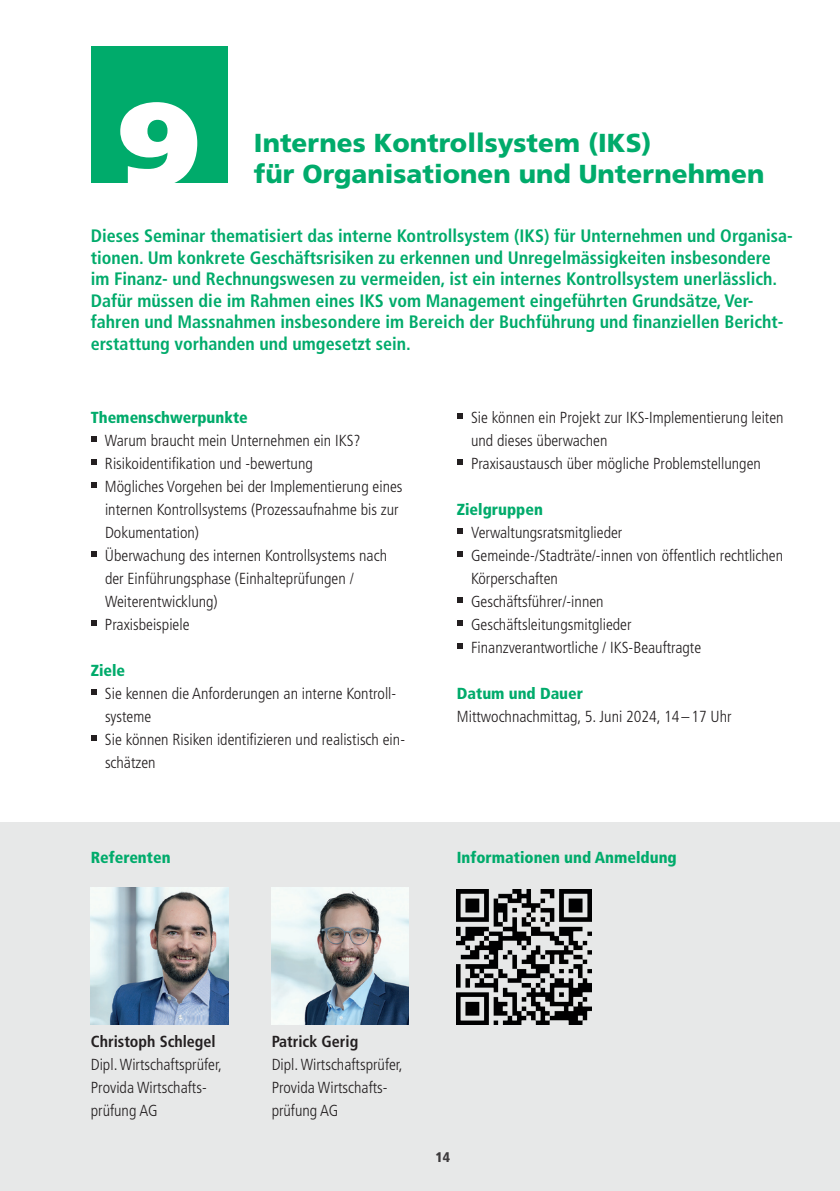
<style>
.page{position:relative;width:840px;height:1191px;background:#fff}
.page>*{position:absolute;margin:0;border:0;box-sizing:border-box;transform-origin:0 0}
.t1{font:900 118px "Frutiger LT Std";color:#fff}
._01_Titel{font:900 26px/30px "Frutiger LT Std";color:#00ab6b}
._02_Leadtext{font:700 condensed 18px/21.6px "Frutiger LT Std";color:#00ab6b}
._04_Fliesstext{font:300 condensed 16px/23px "Frutiger LT Std";color:#231f20}
._03_Übertitel{font:900 condensed 16px "Frutiger LT Std";color:#00ab6b}
._04_Fliesstext-2{font:700 condensed 16px "Frutiger LT Std";color:#231f20}
._04_Fliesstext-3{font:900 condensed 16px "Frutiger LT Std";color:#00ab6b}
.t2{font:900 condensed 14px "Frutiger LT Std";color:#231f20}
</style>
<div class="page">
<svg style="left:91px;top:436px;width:5px;height:6px"></svg>
<svg style="left:91px;top:459px;width:5px;height:6px"></svg>
<svg style="left:91px;top:482px;width:5px;height:6px"></svg>
<svg style="left:91px;top:551px;width:5px;height:6px"></svg>
<svg style="left:91px;top:620px;width:5px;height:6px"></svg>
<svg style="left:91px;top:689px;width:5px;height:6px"></svg>
<svg style="left:91px;top:735px;width:5px;height:6px"></svg>
<div style="left:0;top:822px;width:839px;height:369px;background:#e7e8e8"></div>
<svg style="left:457px;top:413px;width:5px;height:6px"></svg>
<svg style="left:457px;top:459px;width:5px;height:6px"></svg>
<svg style="left:457px;top:528px;width:5px;height:6px"></svg>
<svg style="left:457px;top:551px;width:5px;height:6px"></svg>
<svg style="left:457px;top:597px;width:5px;height:6px"></svg>
<svg style="left:457px;top:620px;width:5px;height:6px"></svg>
<svg style="left:457px;top:643px;width:5px;height:6px"></svg>
<div style="left:91px;top:46px;width:136px;height:136px;background:#00ab6b"></div>
<img style="left:91px;top:887px;width:137px;height:137px">
<img style="left:271px;top:887px;width:137px;height:137px">
<img style="left:456px;top:889px;width:135px;height:135px">
<p class="t1" style="left:118px;top:72px;width:82px">9</p>
<p class="_01_Titel" style="left:254px;top:128px;width:511px">Internes Kontrollsystem (IKS)<br>für Organisationen und Unternehmen</p>
<p class="_02_Leadtext" style="left:91px;top:225px;width:703px">Dieses Seminar thematisiert das interne Kontrollsystem (IKS) für Unternehmen und Organisa&shy;tionen. Um konkrete Geschäftsrisiken zu erkennen und Unregelmässigkeiten insbesondere</p>
<p class="_02_Leadtext" style="left:91px;top:268px;width:687px">im Finanz- und Rechnungswesen zu vermeiden, ist ein internes Kontrollsystem unerlässlich.</p>
<p class="_02_Leadtext" style="left:91px;top:290px;width:664px">Dafür müssen die im Rahmen eines IKS vom Management eingeführten Grundsätze, Ver-</p>
<p class="_02_Leadtext" style="left:91px;top:311px;width:693px">fahren und Massnahmen insbesondere im Bereich der Buchführung und finanziellen Bericht&shy;erstattung vorhanden und umgesetzt sein.</p>
<p class="_03_Übertitel" style="left:91px;top:408px;width:158px">Themenschwerpunkte</p>
<p class="_04_Fliesstext" style="left:105px;top:429px;width:257px">Warum braucht mein Unternehmen ein IKS?</p>
<p class="_04_Fliesstext" style="left:105px;top:452px;width:209px">Risikoidentifikation und -bewertung</p>
<p class="_04_Fliesstext" style="left:105px;top:475px;width:299px">Mögliches Vorgehen bei der Implementierung eines</p>
<p class="_04_Fliesstext" style="left:105px;top:498px;width:295px">internen Kontrollsystems (Prozessaufnahme bis zur</p>
<p class="_04_Fliesstext" style="left:105px;top:521px;width:95px">Dokumentation)</p>
<p class="_04_Fliesstext" style="left:105px;top:544px;width:283px">Überwachung des internen Kontrollsystems nach</p>
<p class="_04_Fliesstext" style="left:105px;top:567px;width:250px">der Einführungsphase (Einhalteprüfungen /<br>Weiterentwicklung)</p>
<p class="_04_Fliesstext" style="left:105px;top:613px;width:86px">Praxisbeispiele</p>
<p class="_03_Übertitel" style="left:91px;top:661px;width:36px">Ziele</p>
<p class="_04_Fliesstext" style="left:105px;top:682px;width:293px">Sie kennen die Anforderungen an interne Kontroll&shy;systeme</p>
<p class="_04_Fliesstext" style="left:105px;top:728px;width:301px">Sie können Risiken identifizieren und realistisch ein&shy;schätzen</p>
<p class="_03_Übertitel" style="left:91px;top:847px;width:81px">Referenten</p>
<p class="_04_Fliesstext" style="left:471px;top:406px;width:314px">Sie können ein Projekt zur IKS-Implementierung leiten</p>
<p class="_04_Fliesstext" style="left:471px;top:429px;width:138px">und dieses überwachen</p>
<p class="_04_Fliesstext" style="left:471px;top:452px;width:291px">Praxisaustausch über mögliche Problemstellungen</p>
<p class="_03_Übertitel" style="left:456px;top:500px;width:87px">Zielgruppen</p>
<p class="_04_Fliesstext" style="left:471px;top:521px;width:153px">Verwaltungsratsmitglieder</p>
<p class="_04_Fliesstext" style="left:471px;top:544px;width:313px">Gemeinde-/Stadträte/-innen von öffentlich rechtlichen</p>
<p class="_04_Fliesstext" style="left:471px;top:567px;width:88px">Körperschaften</p>
<p class="_04_Fliesstext" style="left:471px;top:590px;width:134px">Geschäftsführer/-innen</p>
<p class="_04_Fliesstext" style="left:471px;top:613px;width:162px">Geschäftsleitungsmitglieder</p>
<p class="_04_Fliesstext" style="left:471px;top:636px;width:231px">Finanzverantwortliche / IKS-Beauftragte</p>
<p class="_03_Übertitel" style="left:456px;top:684px;width:127px">Datum und Dauer</p>
<p class="_04_Fliesstext" style="left:456px;top:705px;width:276px">Mittwochnachmittag, 5. Juni 2024, 14 –17 Uhr</p>
<p class="_04_Fliesstext-3" style="left:456px;top:847px;width:221px">Informationen und Anmeldung</p>
<p class="_04_Fliesstext-2" style="left:91px;top:1031px;width:126px">Christoph Schlegel</p>
<p class="_04_Fliesstext" style="left:91px;top:1053px;width:132px">Dipl. Wirtschaftsprüfer,</p>
<p class="_04_Fliesstext" style="left:91px;top:1076px;width:117px">Provida Wirtschafts-</p>
<p class="_04_Fliesstext" style="left:91px;top:1099px;width:68px">prüfung AG</p>
<p class="_04_Fliesstext-2" style="left:271px;top:1031px;width:88px">Patrick Gerig</p>
<p class="_04_Fliesstext" style="left:271px;top:1053px;width:132px">Dipl. Wirtschaftsprüfer,</p>
<p class="_04_Fliesstext" style="left:271px;top:1076px;width:117px">Provida Wirtschafts&shy;prüfung AG</p>
<p class="t2" style="left:435px;top:1148px;width:16px">14</p>
</div>
